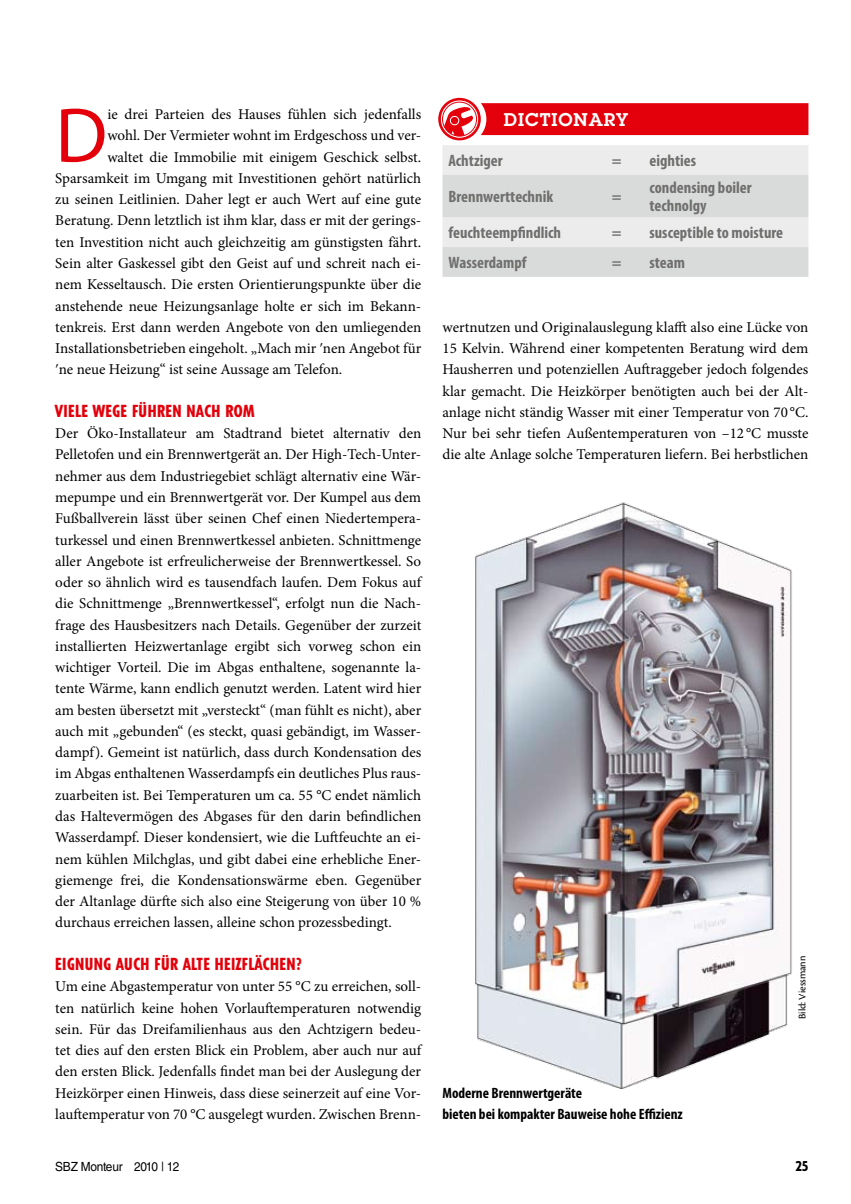
<style>
.page{position:relative;width:851px;height:1204px;background:#fff}
.page>*{position:absolute;margin:0;border:0;box-sizing:border-box;transform-origin:0 0}
.t1{font:78.15px "Myriad Pro";color:#e3000b}
.t2{font:600 18px "Lubalin Graph Std";letter-spacing:.05em;color:#fff}
.t3{font:700 condensed 16.5px/18px "Myriad Pro";color:#6f6f6e}
.t4{font:800 condensed 16.5px "Tempo Std";letter-spacing:.03em;color:#e3000b}
.t5{font:15px/21.3px "Minion Pro";color:#000;text-align:justify}
.t6{font:700 condensed 15px/21.3px "Myriad Pro";color:#000}
.t7{font:800 condensed 13.5px "Tempo Std";color:#000}
.t8{font:12.6px "Helvetica LT Std";letter-spacing:-.02em;color:#000;scale:.94 1}
.t9{font:10.5px "Cronos Pro";color:#000}
</style>
<div class="page">
<svg style="left:439px;top:99px;width:40px;height:40px"></svg>
<div style="left:438px;top:98px;width:42px;height:42px;border:3px solid #e3000b;border-radius:50%"></div>
<svg style="left:440px;top:100px;width:38px;height:38px"></svg>
<div style="left:440px;top:100px;width:38px;height:38px;border:1px solid #e3000b;border-radius:50%"></div>
<svg style="left:442px;top:106px;width:32px;height:30px"></svg>
<div style="left:442px;top:102px;width:35px;height:34px;border:1px solid #e3000b;border-radius:50%"></div>
<div style="left:480px;top:103px;width:328px;height:32px;background:#e3000b"></div>
<img style="left:475px;top:502px;width:317px;height:587px">
<svg style="left:442px;top:145px;width:366px;height:132px;background:#e1e2e2"></svg>
<h1 class="t1" style="left:55px;top:87px;width:54px">D</h1>
<p class="t5" style="left:107px;top:104px;width:315px">ie drei Parteien des Hauses fühlen sich jedenfalls</p>
<p class="t5" style="left:107px;top:125px;width:315px">wohl. Der Vermieter wohnt im Erdgeschoss und ver-</p>
<p class="t5" style="left:107px;top:146px;width:315px">waltet die Immobilie mit einigem Geschick selbst.</p>
<p class="t5" style="left:55px;top:167px;width:367px">Sparsamkeit im Umgang mit Investitionen gehört natürlich</p>
<p class="t5" style="left:55px;top:189px;width:367px">zu seinen Leitlinien. Daher legt er auch Wert auf eine gute</p>
<p class="t5" style="left:55px;top:210px;width:367px">Beratung. Denn letztlich ist ihm klar, dass er mit der gerings-</p>
<p class="t5" style="left:55px;top:231px;width:367px">ten Investition nicht auch gleichzeitig am günstigsten fährt.</p>
<p class="t5" style="left:55px;top:252px;width:367px">Sein alter Gaskessel gibt den Geist auf und schreit nach ei-</p>
<p class="t5" style="left:55px;top:274px;width:367px">nem Kesseltausch. Die ersten Orientierungspunkte über die</p>
<p class="t5" style="left:55px;top:295px;width:367px">anstehende neue Heizungsanlage holte er sich im Bekann-</p>
<p class="t5" style="left:55px;top:316px;width:367px">tenkreis. Erst dann werden Angebote von den umliegenden</p>
<p class="t5" style="left:55px;top:337px;width:367px">Installationsbetrieben eingeholt. „Mach mir ʹnen Angebot für</p>
<p class="t5" style="left:55px;top:359px;width:288px">ʹne neue Heizung“ ist seine Aussage am Telefon.</p>
<p class="t4" style="left:55px;top:400px;width:201px">VIELE WEGE FÜHREN NACH ROM</p>
<p class="t5" style="left:55px;top:423px;width:367px">Der Öko-Installateur am Stadtrand bietet alternativ den Pelletofen und ein Brennwertgerät an. Der High-Tech-Unter&shy;nehmer aus dem Industriegebiet schlägt alternativ eine Wär&shy;mepumpe und ein Brennwertgerät vor. Der Kumpel aus dem Fußballverein lässt über seinen Chef einen Niedertempera&shy;turkessel und einen Brennwertkessel anbieten. Schnittmenge aller Angebote ist erfreulicherweise der Brennwertkessel. So oder so ähnlich wird es tausendfach laufen. Dem Fokus auf die Schnittmenge „Brennwertkessel“, erfolgt nun die Nach&shy;frage des Hausbesitzers nach Details. Gegenüber der zurzeit installierten Heizwertanlage ergibt sich vorweg schon ein wichtiger Vorteil. Die im Abgas enthaltene, sogenannte la&shy;tente Wärme, kann endlich genutzt werden. Latent wird hier am besten übersetzt mit „versteckt“ (man fühlt es nicht), aber auch mit „gebunden“ (es steckt, quasi gebändigt, im Wasser&shy;dampf). Gemeint ist natürlich, dass durch Kondensation des im Abgas enthaltenen Wasserdampfs ein deutliches Plus raus&shy;zuarbeiten ist. Bei Temperaturen um ca. 55 °C endet nämlich das Haltevermögen des Abgases für den darin befindlichen Wasserdampf. Dieser kondensiert, wie die Luftfeuchte an ei&shy;nem kühlen Milchglas, und gibt dabei eine erhebliche Ener&shy;giemenge frei, die Kondensationswärme eben. Gegenüber der Altanlage dürfte sich also eine Steigerung von über 10 % durchaus erreichen lassen, alleine schon prozessbedingt.</p>
<p class="t4" style="left:55px;top:953px;width:248px">EIGNUNG AUCH FÜR ALTE HEIZFLÄCHEN?</p>
<p class="t5" style="left:55px;top:975px;width:367px">Um eine Abgastemperatur von unter 55 °C zu erreichen, soll&shy;ten natürlich keine hohen Vorlauftemperaturen notwendig sein. Für das Dreifamilienhaus aus den Achtzigern bedeu&shy;tet dies auf den ersten Blick ein Problem, aber auch nur auf den ersten Blick. Jedenfalls findet man bei der Auslegung der Heizkörper einen Hinweis, dass diese seinerzeit auf eine Vor&shy;lauftemperatur von 70 °C ausgelegt wurden. Zwischen Brenn-</p>
<p class="t2" style="left:504px;top:107px;width:126px">DICTIONARY</p>
<p class="t3" style="left:448px;top:151px;width:56px">Achtziger</p>
<p class="t3" style="left:611px;top:151px;width:11px">=</p>
<p class="t3" style="left:649px;top:151px;width:48px">eighties</p>
<p class="t3" style="left:448px;top:187px;width:106px">Brennwerttechnik</p>
<p class="t3" style="left:611px;top:187px;width:11px">=</p>
<p class="t3" style="left:649px;top:178px;width:104px">condensing boiler technolgy</p>
<p class="t3" style="left:448px;top:223px;width:114px">feuchteempfindlich</p>
<p class="t3" style="left:611px;top:223px;width:11px">=</p>
<p class="t3" style="left:649px;top:223px;width:135px">susceptible to moisture</p>
<p class="t3" style="left:448px;top:253px;width:79px">Wasserdampf</p>
<p class="t3" style="left:611px;top:253px;width:11px">=</p>
<p class="t3" style="left:649px;top:253px;width:37px">steam</p>
<p class="t5" style="left:442px;top:316px;width:367px">wertnutzen und Originalauslegung klafft also eine Lücke von 15 Kelvin. Während einer kompetenten Beratung wird dem Hausherren und potenziellen Auftraggeber jedoch folgendes klar gemacht. Die Heizkörper benötigten auch bei der Alt&shy;anlage nicht ständig Wasser mit einer Temperatur von 70 °C.<br>Nur bei sehr tiefen Außentemperaturen von –12 °C musste die alte Anlage solche Temperaturen liefern. Bei herbstlichen</p>
<p class="t6" style="left:442px;top:1081px;width:242px">Moderne Brennwertgeräte<br>bieten bei kompakter Bauweise hohe Effizienz</p>
<p class="t9" style="left:796px;top:1019px;width:65px;rotate:-90deg">Bild: Viessmann</p>
<p class="t8" style="left:55px;top:1158px;width:133px">SBZ Monteur 2010 | 12</p>
<p class="t7" style="left:795px;top:1157px;width:14px">25</p>
</div>
